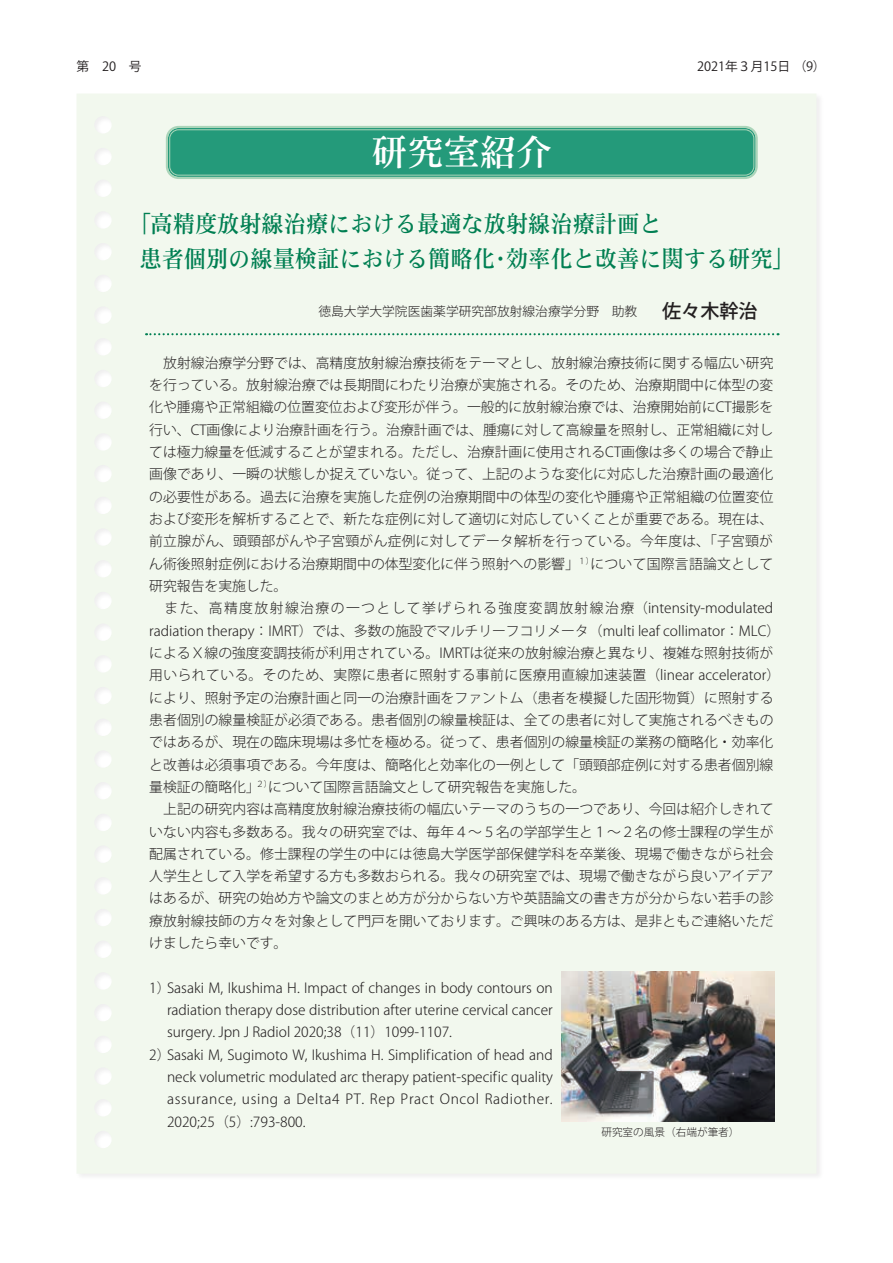
<style>
.page{position:relative;width:893px;height:1263px;background:#fff}
.page>*{position:absolute;margin:0;border:0;box-sizing:border-box;transform-origin:0 0}
.t1{font:36.15px "DF Mincho P Std W5";color:#fff}
.t2{font:23.4px/35.1px "DF Mincho P Std W5";color:#007f52;scale:.95 1}
.t3{font:500 19.2px "Koz Go Pro";color:#231f20}
.t4{font:300 13.8px/22.4px "Koz Go Pro";letter-spacing:.005em;color:#231f20}
.t5{font:300 13.8px "Koz Go Pro";letter-spacing:.045em;color:#231f20}
.t6{font:300 12.75px "Koz Go Pro";color:#231f20}
.t7{font:12.75px "Koz Go Pro";color:#231f20}
.t8{font:300 10.65px "Koz Go Pro";color:#231f20}
</style>
<div class="page">
<div style="left:75px;top:92px;width:749px;height:1089px;background:#f2f8ee"></div>
<img style="left:561px;top:971px;width:213px;height:150px">
<svg style="left:146px;top:333px;width:632px;height:2px"></svg>
<div style="left:168px;top:128px;width:588px;height:49px;background:#249a7a;border-radius:11px"></div>
<div style="left:166px;top:126px;width:592px;height:53px;border:2px solid #abd5b9;border-radius:12px"></div>
<div style="left:169px;top:129px;width:585px;height:46px;border:1px solid #abd5b9;border-radius:9px"></div>
<p class="t7" style="left:77px;top:58px;width:67px">第　20　号</p>
<p class="t7" style="left:697px;top:58px;width:130px">2021年３月15日　（9）</p>
<h1 class="t1" style="left:371px;top:133px;width:182px">研究室紹介</h1>
<h2 class="t2" style="left:139px;top:206px;width:691px;text-indent:-11px">「高精度放射線治療における最適な放射線治療計画と<br>患者個別の線量検証における簡略化・効率化と改善に関する研究」</h2>
<p class="t6" style="left:318px;top:303px;width:320px">徳島大学大学院医歯薬学研究部放射線治療学分野　助教</p>
<h3 class="t3" style="left:662px;top:298px;width:97px">佐々木幹治</h3>
<p class="t4" style="left:149px;top:352px;width:632px">　放射線治療学分野では、高精度放射線治療技術をテーマとし、放射線治療技術に関する幅広い研究を行っている。放射線治療では長期間にわたり治療が実施される。そのため、治療期間中に体型の変化や腫瘍や正常組織の位置変位および変形が伴う。一般的に放射線治療では、治療開始前にCT撮影を行い、CT画像により治療計画を行う。治療計画では、腫瘍に対して高線量を照射し、正常組織に対しては極力線量を低減することが望まれる。ただし、治療計画に使用されるCT画像は多くの場合で静止画像であり、一瞬の状態しか捉えていない。従って、上記のような変化に対応した治療計画の最適化の必要性がある。過去に治療を実施した症例の治療期間中の体型の変化や腫瘍や正常組織の位置変位および変形を解析することで、新たな症例に対して適切に対応していくことが重要である。現在は、前立腺がん、頭頸部がんや子宮頸がん症例に対してデータ解析を行っている。今年度は、「子宮頸がん術後照射症例における治療期間中の体型変化に伴う照射への影響」<sup>１）</sup>について国際言語論文として研究報告を実施した。<br>　また、高精度放射線治療の一つとして挙げられる強度変調放射線治療（intensity-modulated radiation therapy：IMRT）では、多数の施設でマルチリーフコリメータ（multi leaf collimator：MLC）によるＸ線の強度変調技術が利用されている。IMRTは従来の放射線治療と異なり、複雑な照射技術が用いられている。そのため、実際に患者に照射する事前に医療用直線加速装置（linear accelerator）により、照射予定の治療計画と同一の治療計画をファントム（患者を模擬した固形物質）に照射する患者個別の線量検証が必須である。患者個別の線量検証は、全ての患者に対して実施されるべきものではあるが、現在の臨床現場は多忙を極める。従って、患者個別の線量検証の業務の簡略化・効率化と改善は必須事項である。今年度は、簡略化と効率化の一例として「頭頸部症例に対する患者個別線量検証の簡略化」<sup>２）</sup>について国際言語論文として研究報告を実施した。<br>　上記の研究内容は高精度放射線治療技術の幅広いテーマのうちの一つであり、今回は紹介しきれていない内容も多数ある。我々の研究室では、毎年４～５名の学部学生と１～２名の修士課程の学生が配属されている。修士課程の学生の中には徳島大学医学部保健学科を卒業後、現場で働きながら社会人学生として入学を希望する方も多数おられる。我々の研究室では、現場で働きながら良いアイデアはあるが、研究の始め方や論文のまとめ方が分からない方や英語論文の書き方が分からない若手の診療放射線技師の方々を対象として門戸を開いております。ご興味のある方は、是非ともご連絡いただけましたら幸いです。</p>
<p class="t4" style="left:149px;top:977px;width:405px">1）Sasaki M, Ikushima H. Impact of changes in body contours on</p>
<p class="t4" style="left:167px;top:999px;width:387px">radiation therapy dose distribution after uterine cervical cancer</p>
<p class="t4" style="left:167px;top:1021px;width:287px">surgery. Jpn J Radiol 2020;38（11）1099-1107.</p>
<p class="t4" style="left:149px;top:1043px;width:405px">2）Sasaki M, Sugimoto W, Ikushima H. Simplification of head and</p>
<p class="t4" style="left:167px;top:1066px;width:387px">neck volumetric modulated arc therapy patient-specific quality</p>
<p class="t5" style="left:167px;top:1090px;width:387px">assurance, using a Delta4 PT. Rep Pract Oncol Radiother.</p>
<p class="t4" style="left:167px;top:1110px;width:140px">2020;25（5）:793-800.</p>
<p class="t8" style="left:601px;top:1125px;width:140px">研究室の風景（右端が筆者）</p>
</div>
